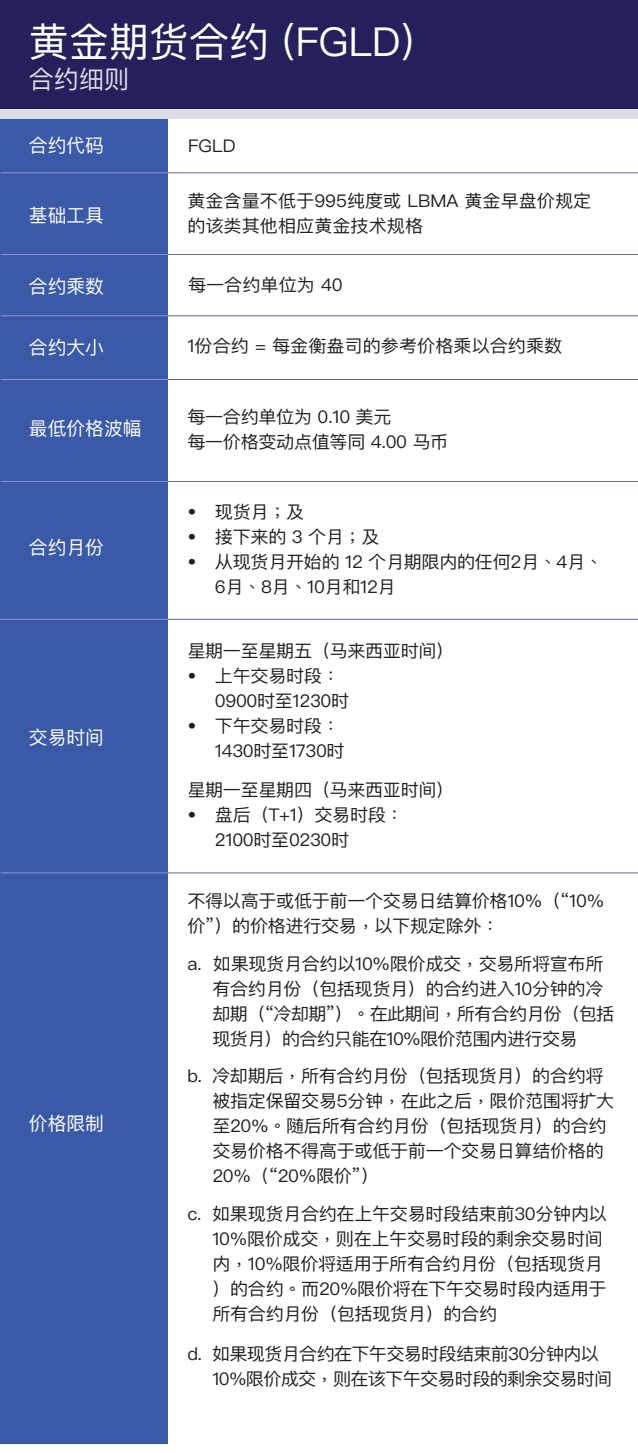
<style>
.page{position:relative;width:638px;height:1453px;background:#fff}
.page>*{position:absolute;margin:0;border:0;box-sizing:border-box;transform-origin:0 0}
.t1{font:40px "Ping Fang HK";color:#fff}
.t2{font:25px "Ping Fang HK";color:#dcdce7}
.t3{font:18.75px "Ping Fang HK";color:#fff}
.t4{font:17.5px/25px "Ping Fang HK";letter-spacing:-.02em;color:#231f20;scale:1.04 1}
.t5{font:17.5px/25px "Ping Fang HK";color:#231f20;scale:1.04 1}
.t6{font:17.5px/25px "Ping Fang HK";letter-spacing:-.04em;color:#231f20;scale:1.04 1}
</style>
<div class="page">
<div style="left:0;top:92px;width:168px;height:1352px;background:#3a59a7"></div>
<div style="left:0;top:0;width:638px;height:118px;background:#24205c"></div>
<div style="left:1px;top:109px;width:637px;height:9px;background:#dcdce7"></div>
<hr style="left:1px;top:172px;width:637px;height:1px;background:#62629b">
<hr style="left:1px;top:254px;width:637px;height:1px;background:#62629b">
<hr style="left:1px;top:315px;width:637px;height:1px;background:#62629b">
<hr style="left:1px;top:379px;width:637px;height:1px;background:#62629b">
<hr style="left:1px;top:481px;width:637px;height:1px;background:#62629b">
<hr style="left:0;top:619px;width:638px;height:1px;background:#62629b">
<hr style="left:1px;top:872px;width:637px;height:1px;background:#62629b">
<h1 class="t1" style="left:29px;top:17px;width:386px">黄金期货合约 (FGLD)</h1>
<h2 class="t2" style="left:29px;top:63px;width:101px">合约细则</h2>
<p class="t3" style="left:29px;top:134px;width:76px">合约代码</p>
<p class="t3" style="left:29px;top:203px;width:76px">基础工具</p>
<p class="t3" style="left:29px;top:274px;width:76px">合约乘数</p>
<p class="t3" style="left:29px;top:336px;width:76px">合约大小</p>
<p class="t3" style="left:29px;top:417px;width:114px">最低价格波幅</p>
<p class="t3" style="left:29px;top:536px;width:76px">合约月份</p>
<p class="t3" style="left:29px;top:725px;width:76px">交易时间</p>
<p class="t3" style="left:29px;top:1112px;width:76px">价格限制</p>
<p class="t4" style="left:188px;top:133px;width:47px">FGLD</p>
<p class="t5" style="left:187px;top:188px;width:390px">黄金含量不低于995纯度或 LBMA 黄金早盘价规定的该类其他相应黄金技术规格</p>
<p class="t5" style="left:188px;top:272px;width:150px">每一合约单位为 40</p>
<p class="t5" style="left:187px;top:333px;width:362px">1份合约 = 每金衡盎司的参考价格乘以合约乘数</p>
<p class="t4" style="left:187px;top:404px;width:252px">每一合约单位为 0.10 美元<br>每一价格变动点值等同 4.00 马币</p>
<p class="t4" style="left:187px;top:499px;width:114px">• 现货月；及</p>
<p class="t4" style="left:187px;top:524px;width:186px">• 接下来的 3 个月；及</p>
<p class="t4" style="left:215px;top:549px;width:375px;text-indent:-28px">• 从现货月开始的 12 个月期限内的任何2月、4月、<br>6月、8月、10月和12月</p>
<p class="t4" style="left:187px;top:637px;width:258px">星期一至星期五（马来西亚时间）</p>
<p class="t4" style="left:215px;top:662px;width:131px;text-indent:-28px">• 上午交易时段：<br>0900时至1230时</p>
<p class="t4" style="left:187px;top:712px;width:153px;text-align:right">• 下午交易时段：<br>1430时至1730时</p>
<p class="t4" style="left:187px;top:777px;width:258px">星期一至星期四（马来西亚时间）</p>
<p class="t4" style="left:215px;top:802px;width:183px;text-indent:-28px">• 盘后（T+1）交易时段：<br>2100时至0230时</p>
<p class="t4" style="left:187px;top:888px;width:402px">不得以高于或低于前一个交易日结算价格10%（“10%价”）的价格进行交易，以下规定除外：</p>
<p class="t4" style="left:212px;top:950px;width:388px;text-indent:-25px">a. 如果现货月合约以10%限价成交，交易所将宣布所有合约月份（包括现货月）的合约进入10分钟的冷却期（“冷却期”）。在此期间，所有合约月份（包括现货月）的合约只能在10%限价范围内进行交易</p>
<p class="t4" style="left:212px;top:1063px;width:388px;text-indent:-25px">b. 冷却期后，所有合约月份（包括现货月）的合约将被指定保留交易5分钟，在此之后，限价范围将扩大至20%。随后所有合约月份（包括现货月）的合约交易价格不得高于或低于前一个交易日算结价格的<br>20%（“20%限价”）</p>
<p class="t4" style="left:212px;top:1201px;width:381px;text-indent:-25px">c. 如果现货月合约在上午交易时段结束前30分钟内以<br>10%限价成交，则在上午交易时段的剩余交易时间内，10%限价将适用于所有合约月份（包括现货月）的合约。而20%限价将在下午交易时段内适用于所有合约月份（包括现货月）的合约</p>
<p class="t6" style="left:212px;top:1341px;width:386px;text-indent:-25px">d. 如果现货月合约在下午交易时段结束前30分钟内以<br>10%限价成交，则在该下午交易时段的剩余交易时间</p>
</div>
